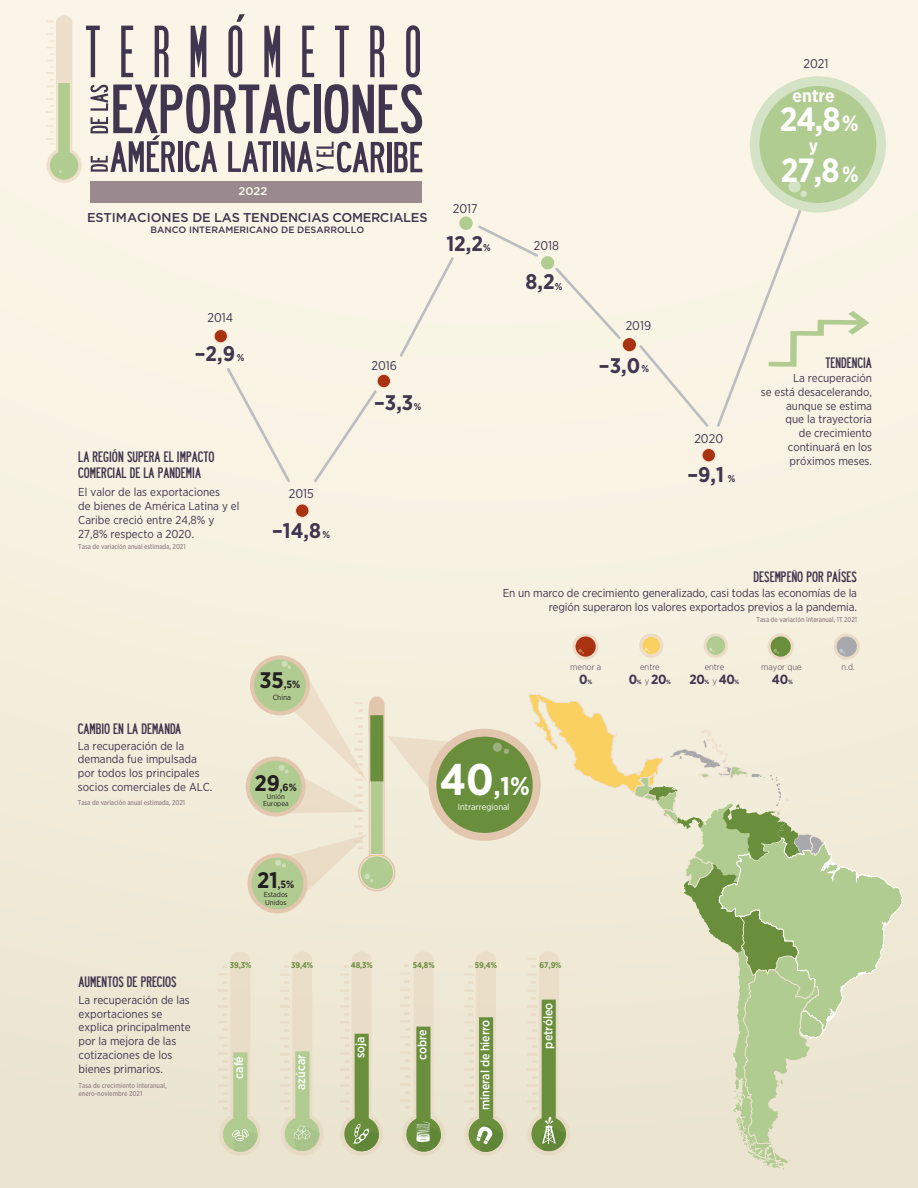
<style>
.page{position:relative;width:918px;height:1188px;background:#fff}
.page>*{position:absolute;margin:0;border:0;box-sizing:border-box;transform-origin:0 0}
.t1{font:700 33.45px/50.4px "Gotham Narrow";color:#fff;scale:.96 1}
.t2{font:700 25.5px "Gotham Narrow";color:#fff}
.t3{font:700 21.15px "Gotham Narrow";color:#40364f}
.t4{font:700 18px "Gotham Narrow";color:#fff}
.t5{font:13.35px/15.9px "Roadway";color:#40364f}
.t6{font:700 13.35px "Gotham Narrow";letter-spacing:-.02em;color:#40364f}
.t7{font:500 12.75px "Gotham";color:#413650}
.t8{font:12.75px "Gotham Narrow";color:#40364f}
.t9{font:500 12.45px "Gotham Narrow";letter-spacing:-.005em;color:#fff}
.t10{font:11.55px/13.8px "Gotham Narrow";color:#40364f}
.t11{font:500 11.25px "Gotham";color:#fbf8e9}
.t12{font:700 10.5px "Gotham Narrow";color:#231f20}
.t13{font:500 9.15px "Gotham";color:#413650}
.t14{font:300 8.85px "Gotham Narrow";color:#40364f}
.t15{font:8.85px "Gotham Narrow";color:#fff}
.t16{font:700 8.4px "Gotham Narrow";letter-spacing:-.01em;color:#698f3c}
.t17{font:7.5px "Gotham Narrow";color:#231f20}
.t18{font:7.2px/7.2px "Gotham Narrow";color:#231f20;text-align:center}
.t19{font:500 7.05px/7.6px "Gotham Narrow";letter-spacing:-.01em;color:#9a8a90;scale:.91 1}
.s1{font-size:9.9px}
.s2{font-size:22.2px}
.s3{font-size:22.5px}
.s4{font-size:44.25px}
.s5{font-size:6.15px}
.s6{font-weight:300;font-size:8.85px}
</style>
<div class="page">
<div style="left:1px;top:0;width:917px;height:1188px;background:linear-gradient(to bottom,#fdf9eb,#ebe5d1)"></div>
<svg style="left:768px;top:633px;width:26px;height:27px"></svg>
<div style="left:771px;top:636px;width:20px;height:21px;background:#698f3c;border-radius:50%"></div>
<svg style="left:774px;top:649px;width:5px;height:5px"></svg>
<svg style="left:573px;top:633px;width:26px;height:27px"></svg>
<div style="left:576px;top:636px;width:20px;height:21px;background:#a93311;border-radius:50%"></div>
<svg style="left:578px;top:649px;width:6px;height:5px"></svg>
<svg style="left:834px;top:633px;width:26px;height:27px"></svg>
<div style="left:837px;top:636px;width:20px;height:21px;background:#a8a9ad;border-radius:50%"></div>
<svg style="left:840px;top:649px;width:5px;height:5px"></svg>
<div style="left:704px;top:633px;width:24px;height:25px;background:linear-gradient(to right,#e5d8bf,#efdfcc);border-radius:50%"></div>
<div style="left:707px;top:636px;width:18px;height:19px;background:#b1cc91;border-radius:50%"></div>
<svg style="left:709px;top:648px;width:5px;height:4px"></svg>
<div style="left:639px;top:633px;width:24px;height:25px;background:#ecdcc7;border-radius:50%"></div>
<div style="left:642px;top:636px;width:19px;height:19px;background:#fad161;border:1px solid #f0e1d3;border-radius:50%"></div>
<svg style="left:645px;top:648px;width:5px;height:4px"></svg>
<div style="left:429px;top:729px;width:112px;height:112px;background:#e2c6ad;border-radius:50%"></div>
<div style="left:436px;top:737px;width:97px;height:96px;background:#698f3c;border-radius:50%"></div>
<svg style="left:250px;top:655px;width:60px;height:60px"></svg>
<div style="left:254px;top:660px;width:52px;height:51px;background:#b1cc91;border-radius:50%"></div>
<div style="left:248px;top:853px;width:59px;height:60px;background:#e2c6ad;border-radius:50%"></div>
<div style="left:252px;top:858px;width:51px;height:51px;background:#b1cc91;border-radius:50%"></div>
<svg style="left:492px;top:742px;width:17px;height:12px"></svg>
<svg style="left:280px;top:952px;width:44px;height:204px;background:#deddc1"></svg>
<div style="left:246px;top:757px;width:60px;height:60px;background:#e2c6ad;border-radius:50%"></div>
<div style="left:250px;top:761px;width:52px;height:51px;background:#b1cc91;border-radius:50%"></div>
<svg style="left:262px;top:661px;width:218px;height:237px"></svg>
<div style="left:225px;top:366px;width:67px;height:119px;background:#f8f3e4"></div>
<div style="left:312px;top:388px;width:67px;height:97px;background:#f8f3e4"></div>
<div style="left:398px;top:255px;width:58px;height:104px;background:#faf5e6"></div>
<svg style="left:476px;top:223px;width:64px;height:36px;background:#f5f0e3"></svg>
<div style="left:459px;top:216px;width:14px;height:14px;background:#b1cc91;border-radius:50%"></div>
<div style="left:377px;top:374px;width:14px;height:14px;background:#a93311;border:1px solid #f0e1d3;border-radius:50%"></div>
<div style="left:295px;top:504px;width:14px;height:14px;background:#a93311;border:1px solid #f0e1d3;border-radius:50%"></div>
<div style="left:214px;top:329px;width:14px;height:14px;background:#a93311;border:1px solid #f0e1d3;border-radius:50%"></div>
<div style="left:541px;top:256px;width:13px;height:13px;background:#b1cc91;border-radius:50%"></div>
<div style="left:750px;top:76px;width:136px;height:137px;background:#d4e3c5;border-radius:50%"></div>
<div style="left:759px;top:86px;width:117px;height:117px;background:#b1cc91;border-radius:50%"></div>
<div style="left:789px;top:180px;width:12px;height:12px;background:#d4e3c5;border-radius:50%"></div>
<svg style="left:800px;top:190px;width:7px;height:7px"></svg>
<div style="left:702px;top:448px;width:14px;height:14px;background:#a93311;border:1px solid #f0e1d3;border-radius:50%"></div>
<svg style="left:218px;top:952px;width:42px;height:204px;background:#deddc1"></svg>
<svg style="left:400px;top:952px;width:45px;height:204px;background:#cdcfad"></svg>
<div style="left:637px;top:207px;width:232px;height:222px;background:#f9f4e5"></div>
<div style="left:553px;top:265px;width:70px;height:76px;background:#faf5e6"></div>
<div style="left:623px;top:338px;width:13px;height:13px;background:#a93311;border-radius:50%"></div>
<svg style="left:464px;top:952px;width:43px;height:204px;background:#cacda9"></svg>
<svg style="left:340px;top:952px;width:43px;height:204px;background:#cccfac"></svg>
<svg style="left:527px;top:694px;width:376px;height:476px;background:#dddec0"></svg>
<div style="left:90px;top:181px;width:332px;height:22px;background:#9a8a90"></div>
<svg style="left:47px;top:14px;width:375px;height:169px;background:#ccc7c0"></svg>
<p class="t11" style="left:239px;top:184px;width:30px">2022</p>
<p class="t7" style="left:87px;top:209px;width:342px">ESTIMACIONES DE LAS TENDENCIAS COMERCIALES</p>
<p class="t13" style="left:151px;top:224px;width:215px">BANCO INTERAMERICANO DE DESARROLLO</p>
<p class="t8" style="left:207px;top:310px;width:27px">2014</p>
<h3 class="t3" style="left:195px;top:340px;width:51px">–2,9 <span class="s1">%</span></h3>
<p class="t5" style="left:78px;top:448px;width:138px">LA REGIÓN SUPERA EL IMPACTO<br>COMERCIAL DE LA PANDEMIA</p>
<p class="t10" style="left:78px;top:485px;width:163px">El valor de las exportaciones<br>de bienes de América Latina y el<br>Caribe creció entre 24,8% y<br>27,8% respecto a 2020.</p>
<p class="t19" style="left:78px;top:542px;width:119px">Tasa de variación anual estimada, 2021</p>
<p class="t8" style="left:289px;top:486px;width:27px">2015</p>
<h3 class="t3" style="left:272px;top:516px;width:59px">–14,8<span class="s1">%</span></h3>
<p class="t8" style="left:372px;top:357px;width:27px">2016</p>
<h3 class="t3" style="left:374px;top:389px;width:49px">–3,3<span class="s1">%</span></h3>
<p class="t8" style="left:453px;top:201px;width:26px">2017</p>
<h3 class="t3" style="left:446px;top:230px;width:46px">12,2<span class="s1">%</span></h3>
<p class="t8" style="left:534px;top:237px;width:27px">2018</p>
<h3 class="t3" style="left:526px;top:268px;width:39px">8,2<span class="s1">%</span></h3>
<p class="t8" style="left:626px;top:318px;width:27px">2019</p>
<h3 class="t3" style="left:599px;top:352px;width:52px">–3,0<span class="s1">%</span></h3>
<p class="t8" style="left:804px;top:55px;width:27px">2021</p>
<h3 class="t4" style="left:793px;top:84px;width:44px">entre</h3>
<h3 class="t4" style="left:809px;top:134px;width:11px">y</h3>
<h1 class="t1" style="left:780px;top:94px;width:84px">24,8<span class="s2">%<br></span>27,8<span class="s2">%</span></h1>
<p class="t8" style="left:694px;top:430px;width:30px">2020</p>
<h3 class="t3" style="left:687px;top:461px;width:50px">–9,1 <span class="s1">%</span></h3>
<p class="t5" style="left:825px;top:354px;width:48px">TENDENCIA</p>
<p class="t10" style="left:761px;top:371px;width:113px;text-align:right">La recuperación<br>se está desacelerando, aunque se estima<br>que la trayectoria<br>de crecimiento continuará en los próximos meses.</p>
<p class="t5" style="left:754px;top:568px;width:105px">DESEMPEÑO POR PAÍSES</p>
<p class="t19" style="left:757px;top:615px;width:112px">Tasa de variación interanual, 1T 2021</p>
<p class="t10" style="left:503px;top:586px;width:356px;text-align:right">En un marco de crecimiento generalizado, casi todas las economías de la región superaron los valores exportados previos a la pandemia.</p>
<p class="t5" style="left:78px;top:720px;width:105px">CAMBIO EN LA DEMANDA</p>
<p class="t10" style="left:78px;top:738px;width:136px">La recuperación de la demanda fue impulsada por todos los principales socios comerciales de ALC.</p>
<p class="t19" style="left:78px;top:798px;width:119px">Tasa de variación anual estimada, 2021</p>
<p class="t12" style="left:259px;top:677px;width:42px"><span class="s3">35</span>,5%</p>
<p class="t17" style="left:273px;top:693px;width:20px">China</p>
<p class="t12" style="left:255px;top:781px;width:44px"><span class="s3">29</span>,6%</p>
<p class="t18" style="left:263px;top:793px;width:27px">Unión<br>Europea</p>
<h2 class="t2" style="left:440px;top:770px;width:91px"><span class="s4">40</span>,1%</h2>
<p class="t15" style="left:458px;top:802px;width:53px">Intrarregional</p>
<p class="t14" style="left:570px;top:661px;width:32px">menor a</p>
<p class="t6" style="left:579px;top:671px;width:15px">0<span class="s5">%</span></p>
<p class="t14" style="left:640px;top:662px;width:21px">entre</p>
<p class="t14" style="left:842px;top:661px;width:15px">n.d.</p>
<p class="t6" style="left:629px;top:671px;width:44px">0<span class="s5">%</span> <span class="s6">y</span> 20<span class="s5">%</span></p>
<p class="t14" style="left:705px;top:662px;width:21px">entre</p>
<p class="t6" style="left:689px;top:671px;width:52px">20<span class="s5">%</span> <span class="s6">y</span> 40<span class="s5">%</span></p>
<p class="t14" style="left:761px;top:661px;width:42px">mayor que</p>
<p class="t6" style="left:772px;top:671px;width:23px">40<span class="s5">%</span></p>
<p class="t12" style="left:257px;top:878px;width:39px"><span class="s3">21</span>,5%</p>
<p class="t18" style="left:264px;top:890px;width:26px;line-height:8.6px;text-align:left">Estados<br>Unidos</p>
<p class="t5" style="left:79px;top:973px;width:100px">AUMENTOS DE PRECIOS</p>
<p class="t10" style="left:79px;top:993px;width:114px">La recuperación de las exportaciones se explica principalmente por la mejora de las cotizaciones de los bienes primarios.</p>
<p class="t19" style="left:79px;top:1082px;width:98px">Tasa de crecimiento interanual, enero-noviembre 2021</p>
<p class="t16" style="left:230px;top:960px;width:23px">39,3%</p>
<p class="t16" style="left:351px;top:960px;width:23px">48,3%</p>
<p class="t16" style="left:413px;top:960px;width:24px">54,8%</p>
<p class="t16" style="left:291px;top:960px;width:24px">39,4%</p>
<p class="t9" style="left:231px;top:1079px;width:24px;rotate:-90deg">café</p>
<p class="t9" style="left:293px;top:1090px;width:37px;rotate:-90deg">azúcar</p>
<p class="t9" style="left:352px;top:1058px;width:23px;rotate:-90deg">soja</p>
<p class="t9" style="left:414px;top:1060px;width:32px;rotate:-90deg">cobre</p>
<p class="t16" style="left:475px;top:960px;width:24px">59,4%</p>
<p class="t9" style="left:477px;top:1110px;width:91px;rotate:-90deg">mineral de hierro</p>
<p class="t16" style="left:540px;top:960px;width:23px">67,9%</p>
<p class="t9" style="left:540px;top:1049px;width:47px;rotate:-90deg">petróleo</p>
</div>
